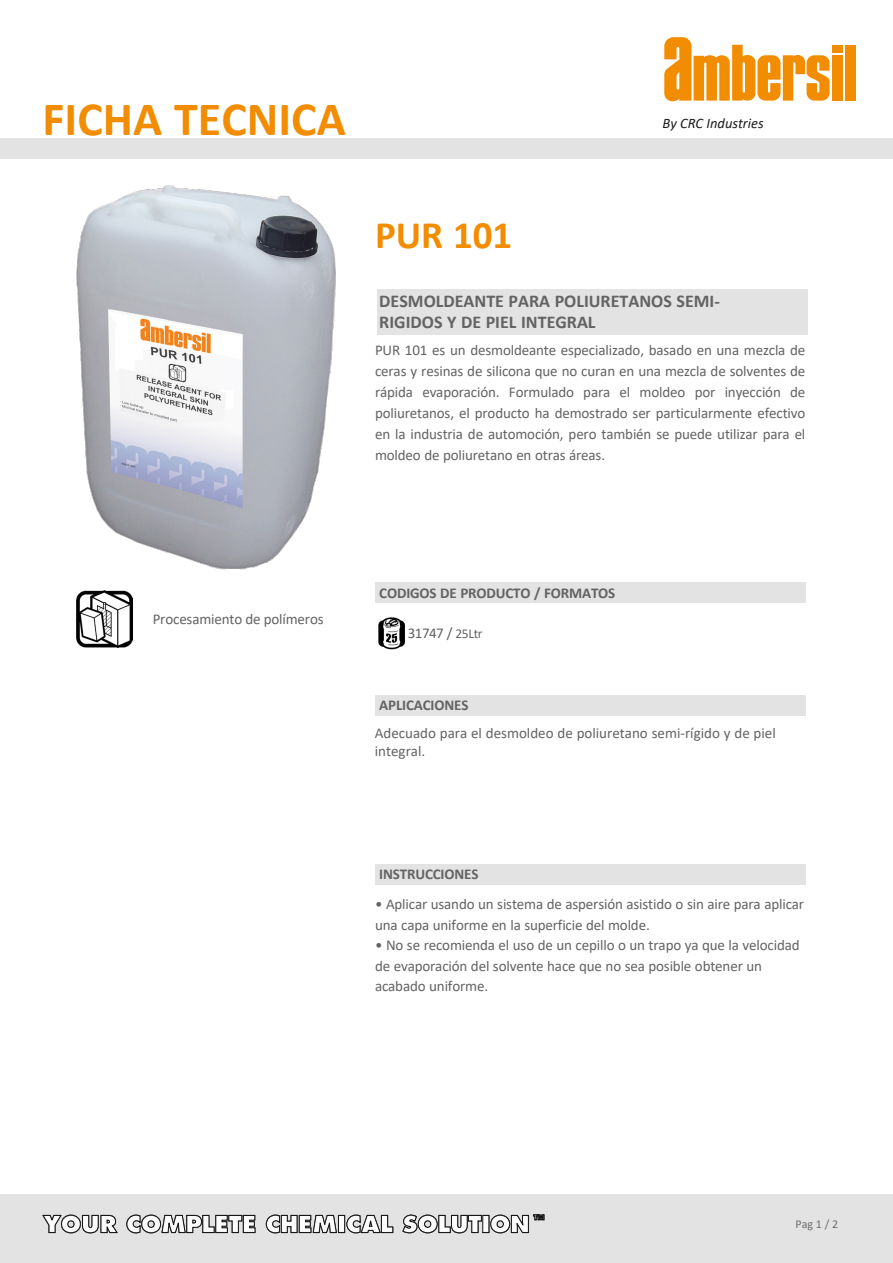
<style>
.page{position:relative;width:893px;height:1263px;background:#fff}
.page>*{position:absolute;margin:0;border:0;box-sizing:border-box;transform-origin:0 0}
.t1{font:700 48px "Calibri";color:#f28c00}
.t2{font:700 39px "Calibri";color:#f28c00}
.t3{font:700 18px/21px "Calibri";color:#646363}
.t4{font:15px/21px "Calibri";letter-spacing:-.01em;color:#646363}
.t5{font:700 15px "Calibri";letter-spacing:-.01em;color:#646363}
.t6{font:italic 14.55px "Calibri";color:#1c1d1b}
.t7{font:12px "Calibri";color:#706f6f}
.s1{font-size:13.5px}
</style>
<div class="page">
<img style="left:378px;top:617px;width:27px;height:33px">
<div style="left:378px;top:289px;width:430px;height:46px;background:#e3e3e3"></div>
<div style="left:375px;top:695px;width:430px;height:20px;background:#e3e3e3"></div>
<img style="left:77px;top:185px;width:259px;height:384px">
<div style="left:0;top:1195px;width:893px;height:68px;background:#e3e3e3"></div>
<svg style="left:42px;top:1214px;width:76px;height:19px"></svg>
<svg style="left:126px;top:1214px;width:419px;height:19px"></svg>
<div style="left:375px;top:864px;width:430px;height:21px;background:#e3e3e3"></div>
<div style="left:375px;top:583px;width:430px;height:20px;background:#e3e3e3"></div>
<img style="left:76px;top:590px;width:56px;height:57px">
<div style="left:0;top:138px;width:893px;height:21px;background:#e3e3e3"></div>
<div style="left:845px;top:45px;width:10px;height:56px;background:#f28c00"></div>
<div style="left:832px;top:45px;width:10px;height:7px;background:#f28c00"></div>
<div style="left:832px;top:55px;width:10px;height:46px;background:#f28c00"></div>
<svg style="left:664px;top:37px;width:166px;height:64px"></svg>
<h1 class="t1" style="left:43px;top:85px;width:305px">FICHA TECNICA</h1>
<p class="t6" style="left:663px;top:114px;width:103px">By CRC Industries</p>
<h2 class="t2" style="left:375px;top:207px;width:139px">PUR 101</h2>
<p class="t3" style="left:379px;top:291px;width:342px">DESMOLDEANTE PARA POLIURETANOS SEMI-<br>RIGIDOS Y DE PIEL INTEGRAL</p>
<p class="t4" style="left:375px;top:339px;width:432px;text-align:justify">PUR 101 es un desmoldeante especializado, basado en una mezcla de ceras y resinas de silicona que no curan en una mezcla de solventes de rápida evaporación. Formulado para el moldeo por inyección de poliuretanos, el producto ha demostrado ser particularmente efectivo en la industria de automoción, pero también se puede utilizar para el moldeo de poliuretano en otras áreas.</p>
<p class="t4" style="left:153px;top:608px;width:172px">Procesamiento de polímeros</p>
<p class="t5" style="left:379px;top:582px;width:238px">CODIGOS DE PRODUCTO / FORMATOS</p>
<p class="t4" style="left:408px;top:622px;width:76px">31747 / <span class="s1">25Ltr</span></p>
<p class="t5" style="left:379px;top:695px;width:91px">APLICACIONES</p>
<p class="t4" style="left:375px;top:724px;width:402px;line-height:18px">Adecuado para el desmoldeo de poliuretano semi-rígido y de piel integral.</p>
<p class="t5" style="left:379px;top:864px;width:101px">INSTRUCCIONES</p>
<p class="t4" style="left:375px;top:893px;width:431px;line-height:20.5px">• Aplicar usando un sistema de aspersión asistido o sin aire para aplicar una capa uniforme en la superficie del molde.</p>
<p class="t4" style="left:375px;top:935px;width:426px;line-height:20.5px">• No se recomienda el uso de un cepillo o un trapo ya que la velocidad de evaporación del solvente hace que no sea posible obtener un acabado uniforme.</p>
<p class="t7" style="left:795px;top:1215px;width:44px">Pag 1 / 2</p>
</div>
